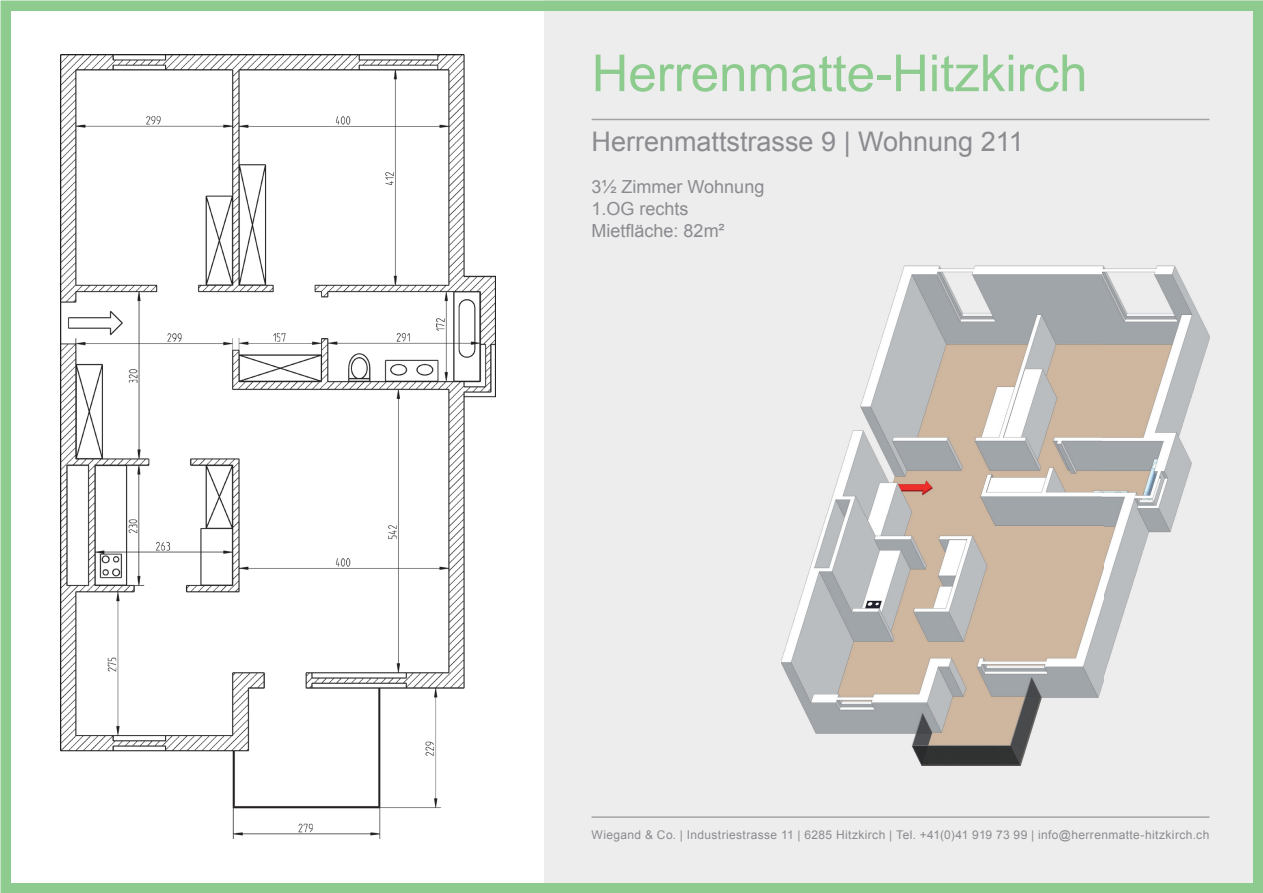
<style>
.page{position:relative;width:1263px;height:893px;background:#fff}
.page>*{position:absolute;margin:0;border:0;box-sizing:border-box;transform-origin:0 0}
.t1{font:51px "Arial";color:#8dcc8e}
.t2{font:27px "Arial";color:#8b8b90}
.t3{font:18px/21.6px "Arial";color:#8b8b90}
.t4{font:12px "Arial";letter-spacing:.03em;color:#8b8b90}
</style>
<div class="page">
<div style="left:545px;top:0;width:718px;height:893px;background:#ecedec"></div>
<div style="left:1px;top:1px;width:1262px;height:892px;border:10px solid #8dcc8e"></div>
<img style="left:781px;top:265px;width:428px;height:500px">
<img style="left:61px;top:54px;width:434px;height:785px">
<hr style="left:592px;top:816px;width:617px;height:2px;background:#a2a4a7">
<hr style="left:592px;top:119px;width:617px;height:1px;background:#a2a4a7">
<h1 class="t1" style="left:592px;top:40px;width:497px">Herrenmatte-Hitzkirch</h1>
<h2 class="t2" style="left:592px;top:123px;width:434px">Herrenmattstrasse 9 | Wohnung 211</h2>
<h3 class="t3" style="left:592px;top:176px;width:174px">3½ Zimmer Wohnung<br>1.OG rechts<br>Mietfläche: 82m²</h3>
<p class="t4" style="left:592px;top:827px;width:619px">Wiegand &amp; Co. | Industriestrasse 11 | 6285 Hitzkirch | Tel. +41(0)41 919 73 99 | info@herrenmatte-hitzkirch.ch</p>
</div>
